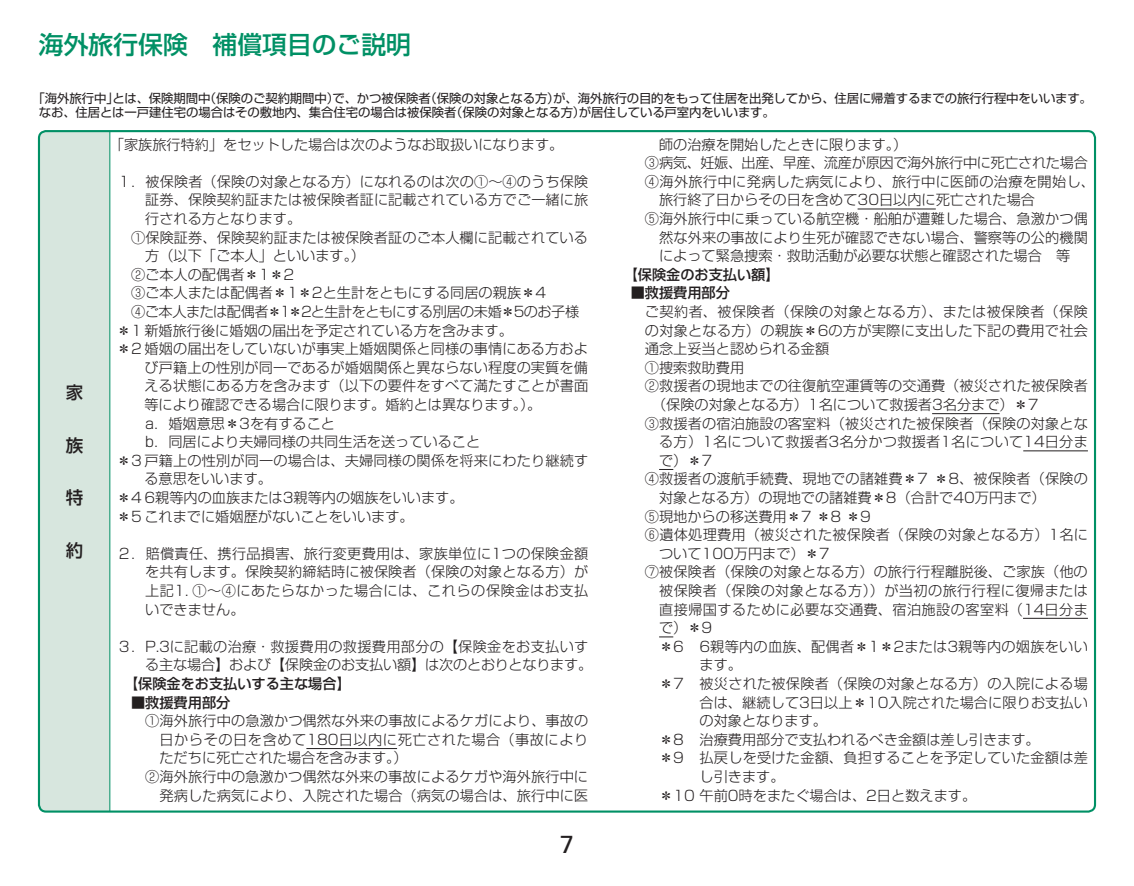
<style>
.page{position:relative;width:1134px;height:886px;background:#fff}
.page>*{position:absolute;margin:0;border:0;box-sizing:border-box;transform-origin:0 0}
.t1{font:500 24.75px "Shin Go Pr 6 N";color:#009065}
.t2{font:24.75px "Univers LT Std";color:#231f20}
.t3{font:500 17.5px "Shin Go Pr 6 N";color:#231f20}
.t4{font:300 14.25px/18.5px "Shin Go Pr 6 N";letter-spacing:.01em;color:#231f20;text-align:justify}
.t5{font:300 14.25px "Shin Go Pr 6 N";letter-spacing:.03em;color:#231f20}
.t6{font:500 14.25px "Shin Go Pr 6 N";color:#231f20}
.t7{font:300 14.25px "Shin Go Pr 6 N";letter-spacing:-.035em;color:#231f20}
.t8{font:300 14.25px "Shin Go Pr 6 N";letter-spacing:-.02em;color:#231f20}
.t9{font:300 14.25px "Shin Go Pr 6 N";letter-spacing:.04em;color:#231f20}
.t10{font:12.5px/14.2px "Shin Go Pr 6 N";letter-spacing:-.01em;color:#231f20}
</style>
<div class="page">
<div style="left:39px;top:131px;width:71px;height:680px;background:#d7e6de"></div>
<hr style="left:109px;top:131px;width:1px;height:680px;background:#009065">
<hr style="left:306px;top:748px;width:91px;height:1px;background:#231f20">
<hr style="left:857px;top:209px;width:79px;height:1px;background:#231f20">
<hr style="left:932px;top:413px;width:67px;height:1px;background:#231f20">
<hr style="left:1023px;top:450px;width:65px;height:1px;background:#231f20">
<svg style="left:659px;top:469px;width:14px;height:1px"></svg>
<hr style="left:1023px;top:618px;width:65px;height:1px;background:#231f20">
<svg style="left:659px;top:636px;width:14px;height:1px"></svg>
<h1 class="t1" style="left:39px;top:24px;width:374px">海外旅行保険　補償項目のご説明</h1>
<p class="t10" style="left:39px;top:90px;width:1055px;text-indent:-6px">「海外旅行中」とは、保険期間中（保険のご契約期間中）で、かつ被保険者（保険の対象となる方）が、海外旅行の目的をもって住居を出発してから、住居に帰着するまでの旅行行程中をいいます。なお、住居とは一戸建住宅の場合はその敷地内、集合住宅の場合は被保険者（保険の対象となる方）が居住している戸室内をいいます。</p>
<p class="t3" style="left:66px;top:378px;width:18px">家</p>
<p class="t3" style="left:66px;top:431px;width:19px">族</p>
<p class="t3" style="left:66px;top:483px;width:18px">特</p>
<p class="t3" style="left:66px;top:536px;width:18px">約</p>
<p class="t4" style="left:110px;top:134px;width:455px">「家族旅行特約」をセットした場合は次のようなお取扱いになります。</p>
<p class="t4" style="left:119px;top:171px;width:471px">1．被保険者（保険の対象となる方）になれるのは次の①～④のうち保険</p>
<p class="t4" style="left:145px;top:189px;width:445px">証券、保険契約証または被保険者証に記載されている方でご一緒に旅</p>
<p class="t4" style="left:145px;top:208px;width:157px">行される方となります。</p>
<p class="t4" style="left:131px;top:227px;width:458px">①保険証券、保険契約証または被保険者証のご本人欄に記載されている</p>
<p class="t4" style="left:145px;top:245px;width:221px">方（以下「ご本人」といいます。）</p>
<p class="t4" style="left:131px;top:264px;width:165px">②ご本人の配偶者＊1＊2</p>
<p class="t4" style="left:131px;top:282px;width:416px">③ご本人または配偶者＊1＊2と生計をともにする同居の親族＊4</p>
<p class="t7" style="left:131px;top:300px;width:450px">④ご本人または配偶者＊1＊2と生計をともにする別居の未婚＊5のお子様</p>
<p class="t4" style="left:117px;top:320px;width:398px">＊1 新婚旅行後に婚姻の届出を予定されている方を含みます。</p>
<p class="t4" style="left:117px;top:338px;width:473px">＊2 婚姻の届出をしていないが事実上婚姻関係と同様の事情にある方およ</p>
<p class="t4" style="left:144px;top:357px;width:445px">び戸籍上の性別が同一であるが婚姻関係と異ならない程度の実質を備</p>
<p class="t4" style="left:144px;top:375px;width:445px">える状態にある方を含みます（以下の要件をすべて満たすことが書面</p>
<p class="t4" style="left:144px;top:394px;width:398px">等により確認できる場合に限ります。婚約とは異なります。）。</p>
<p class="t4" style="left:145px;top:413px;width:191px">a．婚姻意思＊3を有すること</p>
<p class="t4" style="left:145px;top:431px;width:336px">b．同居により夫婦同様の共同生活を送っていること</p>
<p class="t4" style="left:117px;top:450px;width:473px">＊3 戸籍上の性別が同一の場合は、夫婦同様の関係を将来にわたり継続す</p>
<p class="t4" style="left:144px;top:468px;width:129px">る意思をいいます。</p>
<p class="t4" style="left:117px;top:487px;width:348px">＊4 6親等内の血族または3親等内の姻族をいいます。</p>
<p class="t4" style="left:117px;top:506px;width:298px">＊5 これまでに婚姻歴がないことをいいます。</p>
<p class="t4" style="left:145px;top:543px;width:445px;text-indent:-27px">2．賠償責任、携行品損害、旅行変更費用は、家族単位に1つの保険金額を共有します。保険契約締結時に被保険者（保険の対象となる方）が上記1．①～④にあたらなかった場合には、これらの保険金はお支払いできません。</p>
<p class="t4" style="left:119px;top:636px;width:475px;text-align:right">3．P.3に記載の治療・救援費用の救援費用部分の【保険金をお支払いする主な場合】および【保険金のお支払い額】は次のとおりとなります。</p>
<p class="t6" style="left:124px;top:672px;width:228px">【保険金をお支払いする主な場合】</p>
<p class="t6" style="left:131px;top:690px;width:101px">■救援費用部分</p>
<p class="t4" style="left:145px;top:710px;width:445px">①海外旅行中の急激かつ偶然な外来の事故によるケガにより、事故の</p>
<p class="t9" style="left:159px;top:728px;width:430px">日からその日を含めて180日以内に死亡された場合（事故により</p>
<p class="t4" style="left:159px;top:747px;width:250px">ただちに死亡された場合を含みます。）</p>
<p class="t4" style="left:145px;top:766px;width:444px">②海外旅行中の急激かつ偶然な外来の事故によるケガや海外旅行中に</p>
<p class="t4" style="left:159px;top:785px;width:430px">発病した病気により、入院された場合（病気の場合は、旅行中に医</p>
<h1 class="t2" style="left:560px;top:830px;width:15px">7</h1>
<p class="t4" style="left:659px;top:134px;width:250px">師の治療を開始したときに限ります。）</p>
<p class="t8" style="left:645px;top:151px;width:444px">③病気、妊娠、出産、早産、流産が原因で海外旅行中に死亡された場合</p>
<p class="t4" style="left:645px;top:171px;width:452px">④海外旅行中に発病した病気により、旅行中に医師の治療を開始し、</p>
<p class="t4" style="left:659px;top:189px;width:377px">旅行終了日からその日を含めて30日以内に死亡された場合</p>
<p class="t4" style="left:645px;top:208px;width:444px">⑤海外旅行中に乗っている航空機・船舶が遭難した場合、急激かつ偶</p>
<p class="t4" style="left:659px;top:227px;width:430px">然な外来の事故により生死が確認できない場合、警察等の公的機関</p>
<p class="t4" style="left:659px;top:245px;width:413px">によって緊急捜索・救助活動が必要な状態と確認された場合　等</p>
<p class="t6" style="left:624px;top:263px;width:157px">【保険金のお支払い額】</p>
<p class="t6" style="left:631px;top:281px;width:101px">■救援費用部分</p>
<p class="t5" style="left:645px;top:300px;width:444px">ご契約者、被保険者（保険の対象となる方）、または被保険者（保険</p>
<p class="t4" style="left:645px;top:320px;width:444px">の対象となる方）の親族＊6の方が実際に支出した下記の費用で社会</p>
<p class="t4" style="left:645px;top:338px;width:186px">通念上妥当と認められる金額</p>
<p class="t4" style="left:645px;top:357px;width:101px">①捜索救助費用</p>
<p class="t4" style="left:645px;top:375px;width:445px">②救援者の現地までの往復航空運賃等の交通費（被災された被保険者</p>
<p class="t4" style="left:652px;top:394px;width:388px">（保険の対象となる方）1名について救援者3名分まで）＊7</p>
<p class="t4" style="left:645px;top:413px;width:444px">③救援者の宿泊施設の客室料（被災された被保険者（保険の対象とな</p>
<p class="t4" style="left:659px;top:431px;width:430px">る方）1名について救援者3名分かつ救援者1名について14日分ま</p>
<p class="t4" style="left:659px;top:450px;width:55px">で）＊7</p>
<p class="t4" style="left:645px;top:468px;width:444px">④救援者の渡航手続費、現地での諸雑費＊7 ＊8、被保険者（保険の</p>
<p class="t4" style="left:659px;top:487px;width:388px">対象となる方）の現地での諸雑費＊8（合計で40万円まで）</p>
<p class="t4" style="left:645px;top:506px;width:227px">⑤現地からの移送費用＊7 ＊8 ＊9</p>
<p class="t4" style="left:645px;top:524px;width:444px">⑥遺体処理費用（被災された被保険者（保険の対象となる方）1名に</p>
<p class="t4" style="left:659px;top:543px;width:172px">ついて100万円まで）＊7</p>
<p class="t4" style="left:645px;top:561px;width:444px">⑦被保険者（保険の対象となる方）の旅行行程離脱後、ご家族（他の</p>
<p class="t5" style="left:659px;top:579px;width:430px">被保険者（保険の対象となる方））が当初の旅行行程に復帰または</p>
<p class="t5" style="left:659px;top:597px;width:430px">直接帰国するために必要な交通費、宿泊施設の客室料（14日分ま</p>
<p class="t4" style="left:659px;top:617px;width:55px">で）＊9</p>
<p class="t4" style="left:659px;top:636px;width:430px">＊6 6親等内の血族、配偶者＊1＊2または3親等内の姻族をいい</p>
<p class="t4" style="left:699px;top:654px;width:44px">ます。</p>
<p class="t4" style="left:659px;top:673px;width:430px">＊7 被災された被保険者（保険の対象となる方）の入院による場</p>
<p class="t4" style="left:699px;top:692px;width:390px">合は、継続して3日以上＊10入院された場合に限りお支払い</p>
<p class="t4" style="left:699px;top:710px;width:129px">の対象となります。</p>
<p class="t4" style="left:659px;top:729px;width:382px">＊8 治療費用部分で支払われるべき金額は差し引きます。</p>
<p class="t4" style="left:659px;top:747px;width:430px">＊9 払戻しを受けた金額、負担することを予定していた金額は差</p>
<p class="t4" style="left:699px;top:766px;width:87px">し引きます。</p>
<p class="t4" style="left:659px;top:785px;width:319px">＊10 午前0時をまたぐ場合は、2日と数えます。</p>
</div>
